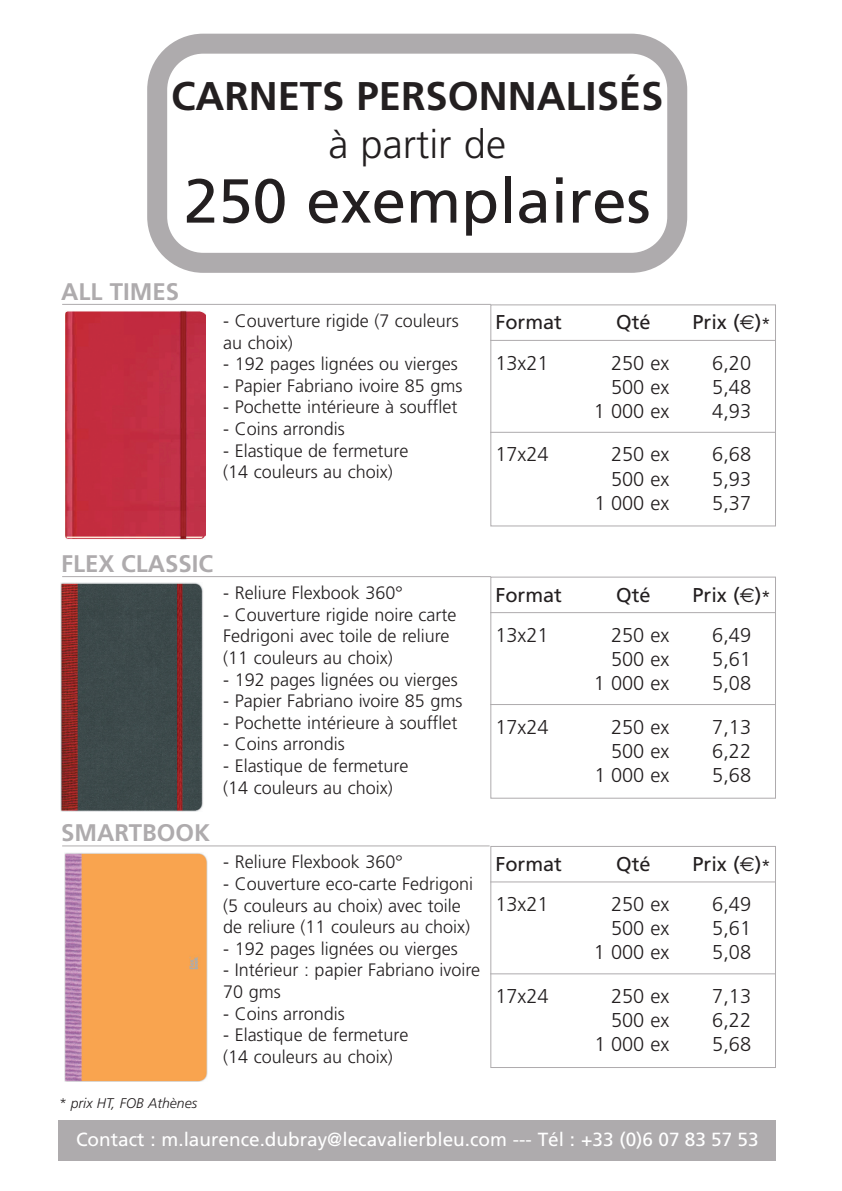
<style>
.page{position:relative;width:842px;height:1191px;background:#fff}
.page>*{position:absolute;margin:0;border:0;box-sizing:border-box;transform-origin:0 0}
.t1{font:62px "Frutiger";color:#231f20}
.t2{font:700 40px "Frutiger";color:#231f20}
.t3{font:300 40px "Frutiger";color:#231f20}
.t4{font:700 24px "Frutiger";color:#aeabad}
.t5{font:300 20px "Frutiger";color:#231f20}
.t6{font:20px "Frutiger";color:#231f20}
.t7{font:19px "Frutiger";color:#fff}
.t8{font:300 18px/21.6px "Frutiger";color:#231f20}
.t9{font:italic 300 14px "Frutiger";color:#231f20}
.s1{font-family:"Euro Sans"}
.s2{font-size:16px}
</style>
<div class="page">
<svg style="left:147px;top:34px;width:540px;height:239px"></svg>
<img style="left:66px;top:310px;width:140px;height:229px">
<div style="left:490px;top:304px;width:286px;height:222px;border:1px solid #aeabad"></div>
<hr style="left:490px;top:340px;width:286px;height:1px;background:#aeabad">
<hr style="left:490px;top:432px;width:286px;height:1px;background:#aeabad">
<hr style="left:62px;top:304px;width:429px;height:1px;background:#aeabad">
<img style="left:60px;top:583px;width:143px;height:229px">
<div style="left:490px;top:576px;width:286px;height:222px;border:1px solid #aeabad"></div>
<hr style="left:490px;top:612px;width:286px;height:1px;background:#aeabad">
<hr style="left:490px;top:704px;width:286px;height:1px;background:#aeabad">
<hr style="left:62px;top:576px;width:429px;height:1px;background:#aeabad">
<img style="left:64px;top:853px;width:143px;height:228px">
<div style="left:490px;top:846px;width:286px;height:222px;border:1px solid #aeabad"></div>
<hr style="left:490px;top:881px;width:286px;height:1px;background:#aeabad">
<hr style="left:490px;top:973px;width:286px;height:1px;background:#aeabad">
<hr style="left:62px;top:845px;width:428px;height:1px;background:#aeabad">
<div style="left:59px;top:1120px;width:717px;height:41px;background:#aeabad"></div>
<h2 class="t2" style="left:171px;top:80px;width:494px">CARNETS PERSONNALISÉS</h2>
<h2 class="t3" style="left:328px;top:128px;width:179px">à partir de</h2>
<h1 class="t1" style="left:184px;top:176px;width:468px">250 exemplaires</h1>
<h3 class="t4" style="left:61px;top:282px;width:120px">ALL TIMES</h3>
<p class="t8" style="left:223px;top:311px;width:237px">- Couverture rigide (7 couleurs au choix)</p>
<p class="t8" style="left:223px;top:354px;width:236px">- 192 pages lignées ou vierges</p>
<p class="t8" style="left:223px;top:376px;width:241px">- Papier Fabriano ivoire 85 gms</p>
<p class="t8" style="left:223px;top:398px;width:236px">- Pochette intérieure à soufflet</p>
<p class="t8" style="left:223px;top:419px;width:123px">- Coins arrondis</p>
<p class="t8" style="left:223px;top:441px;width:187px">- Elastique de fermeture (14 couleurs au choix)</p>
<h3 class="t4" style="left:61px;top:554px;width:154px">FLEX CLASSIC</h3>
<p class="t8" style="left:223px;top:583px;width:181px">- Reliure Flexbook 360°</p>
<p class="t8" style="left:223px;top:605px;width:235px">- Couverture rigide noire carte<br>Fedrigoni avec toile de reliure (11 couleurs au choix)</p>
<p class="t8" style="left:223px;top:670px;width:236px">- 192 pages lignées ou vierges</p>
<p class="t8" style="left:223px;top:691px;width:241px">- Papier Fabriano ivoire 85 gms</p>
<p class="t8" style="left:223px;top:713px;width:236px">- Pochette intérieure à soufflet</p>
<p class="t8" style="left:223px;top:734px;width:123px">- Coins arrondis</p>
<p class="t8" style="left:223px;top:756px;width:187px">- Elastique de fermeture (14 couleurs au choix)</p>
<h3 class="t4" style="left:61px;top:823px;width:150px">SMARTBOOK</h3>
<p class="t8" style="left:223px;top:852px;width:181px">- Reliure Flexbook 360°</p>
<p class="t8" style="left:223px;top:874px;width:252px">- Couverture eco-carte Fedrigoni (5 couleurs au choix) avec toile de reliure (11 couleurs au choix)</p>
<p class="t8" style="left:223px;top:939px;width:236px">- 192 pages lignées ou vierges</p>
<p class="t8" style="left:223px;top:960px;width:259px">- Intérieur : papier Fabriano ivoire<br>70 gms</p>
<p class="t8" style="left:223px;top:1004px;width:123px">- Coins arrondis</p>
<p class="t8" style="left:223px;top:1025px;width:187px">- Elastique de fermeture (14 couleurs au choix)</p>
<p class="t9" style="left:59px;top:1097px;width:140px">* prix HT, FOB Athènes</p>
<p class="t6" style="left:495px;top:314px;width:68px">Format</p>
<p class="t6" style="left:616px;top:314px;width:36px">Qté</p>
<p class="t6" style="left:692px;top:314px;width:79px">Prix (<span class="s1">€</span>)<span class="s2">*</span></p>
<p class="t5" style="left:495px;top:355px;width:55px">13x21</p>
<p class="t5" style="left:611px;top:355px;width:60px">250 ex</p>
<p class="t5" style="left:712px;top:355px;width:40px">6,20</p>
<p class="t5" style="left:611px;top:379px;width:60px">500 ex</p>
<p class="t5" style="left:712px;top:379px;width:40px">5,48</p>
<p class="t5" style="left:594px;top:403px;width:77px">1 000 ex</p>
<p class="t5" style="left:712px;top:403px;width:40px">4,93</p>
<p class="t5" style="left:495px;top:446px;width:55px">17x24</p>
<p class="t5" style="left:611px;top:446px;width:60px">250 ex</p>
<p class="t5" style="left:712px;top:446px;width:40px">6,68</p>
<p class="t5" style="left:611px;top:470px;width:60px">500 ex</p>
<p class="t5" style="left:712px;top:470px;width:40px">5,93</p>
<p class="t5" style="left:594px;top:494px;width:77px">1 000 ex</p>
<p class="t5" style="left:712px;top:494px;width:40px">5,37</p>
<p class="t6" style="left:495px;top:586px;width:68px">Format</p>
<p class="t6" style="left:616px;top:586px;width:36px">Qté</p>
<p class="t6" style="left:692px;top:586px;width:79px">Prix (<span class="s1">€</span>)<span class="s2">*</span></p>
<p class="t5" style="left:495px;top:627px;width:55px">13x21</p>
<p class="t5" style="left:611px;top:627px;width:60px">250 ex</p>
<p class="t5" style="left:712px;top:627px;width:40px">6,49</p>
<p class="t5" style="left:611px;top:651px;width:60px">500 ex</p>
<p class="t5" style="left:712px;top:651px;width:40px">5,61</p>
<p class="t5" style="left:594px;top:675px;width:77px">1 000 ex</p>
<p class="t5" style="left:712px;top:675px;width:40px">5,08</p>
<p class="t5" style="left:495px;top:718px;width:55px">17x24</p>
<p class="t5" style="left:611px;top:718px;width:60px">250 ex</p>
<p class="t5" style="left:712px;top:718px;width:40px">7,13</p>
<p class="t5" style="left:611px;top:742px;width:60px">500 ex</p>
<p class="t5" style="left:712px;top:742px;width:40px">6,22</p>
<p class="t5" style="left:594px;top:766px;width:77px">1 000 ex</p>
<p class="t5" style="left:712px;top:766px;width:40px">5,68</p>
<p class="t6" style="left:495px;top:856px;width:68px">Format</p>
<p class="t6" style="left:616px;top:856px;width:36px">Qté</p>
<p class="t6" style="left:692px;top:856px;width:79px">Prix (<span class="s1">€</span>)<span class="s2">*</span></p>
<p class="t5" style="left:495px;top:896px;width:55px">13x21</p>
<p class="t5" style="left:611px;top:896px;width:60px">250 ex</p>
<p class="t5" style="left:712px;top:896px;width:40px">6,49</p>
<p class="t5" style="left:611px;top:920px;width:60px">500 ex</p>
<p class="t5" style="left:712px;top:920px;width:40px">5,61</p>
<p class="t5" style="left:594px;top:944px;width:77px">1 000 ex</p>
<p class="t5" style="left:712px;top:944px;width:40px">5,08</p>
<p class="t5" style="left:495px;top:988px;width:55px">17x24</p>
<p class="t5" style="left:611px;top:988px;width:60px">250 ex</p>
<p class="t5" style="left:712px;top:988px;width:40px">7,13</p>
<p class="t5" style="left:611px;top:1012px;width:60px">500 ex</p>
<p class="t5" style="left:712px;top:1012px;width:40px">6,22</p>
<p class="t5" style="left:594px;top:1036px;width:77px">1 000 ex</p>
<p class="t5" style="left:712px;top:1036px;width:40px">5,68</p>
<p class="t7" style="left:76px;top:1131px;width:684px">Contact : m.laurence.dubray@lecavalierbleu.com --- Tél : +33 (0)6 07 83 57 53</p>
</div>
